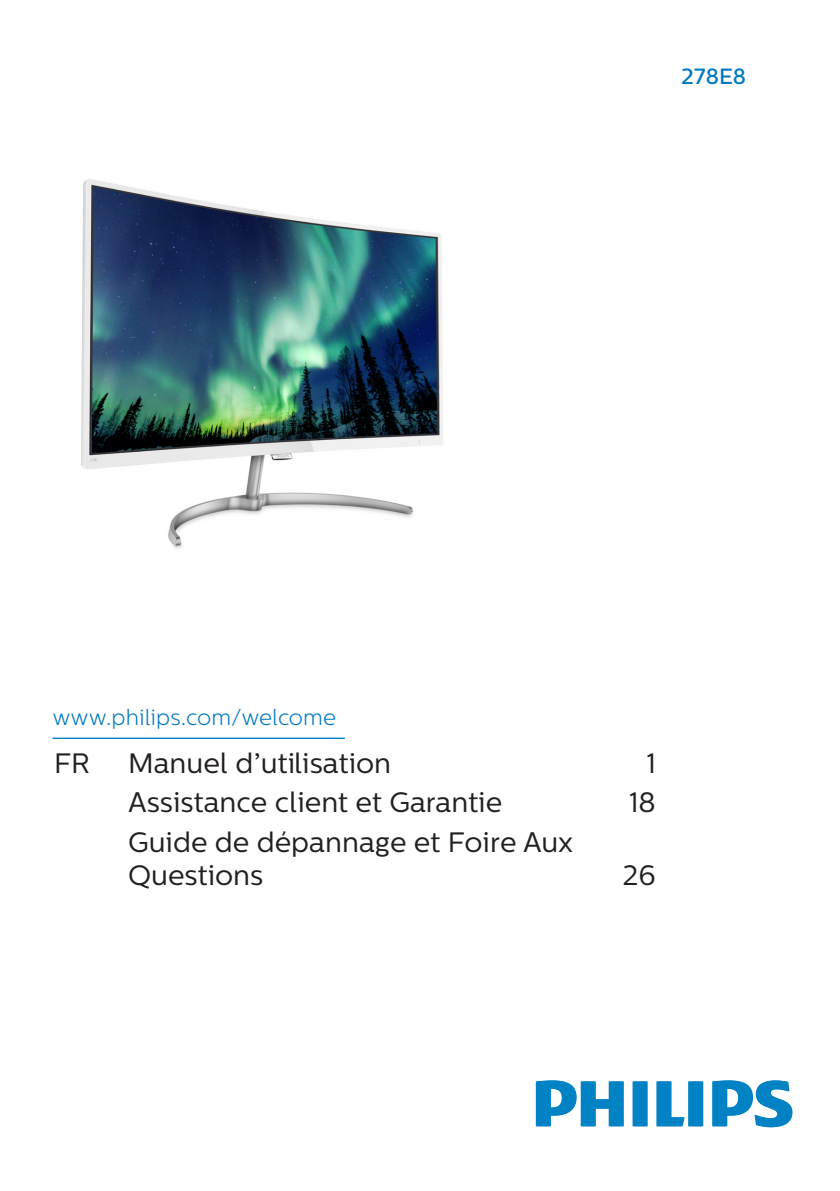
<style>
.page{position:relative;width:840px;height:1191px;background:#fff}
.page>*{position:absolute;margin:0;border:0;box-sizing:border-box;transform-origin:0 0}
.t1{font:28px/33.6px "Centrale Sans";color:#231f20}
.Body_Text{font:300 22px "Centrale Sans";color:#0079c2}
.t2{font:500 22px "Centrale Sans";color:#0079c2}
</style>
<div class="page">
<hr style="left:52px;top:737px;width:292px;height:2px;background:#0082c5">
<svg style="left:535px;top:1080px;width:257px;height:47px"></svg>
<img style="left:81px;top:179px;width:362px;height:370px">
<p class="t2" style="left:680px;top:64px;width:67px">278E8</p>
<p class="Body_Text" style="left:52px;top:705px;width:285px">www.philips.com/welcome</p>
<p class="t1" style="left:54px;top:746px;width:37px">FR</p>
<p class="t1" style="left:128px;top:746px;width:264px">Manuel d’utilisation</p>
<p class="t1" style="left:646px;top:746px;width:11px">1</p>
<p class="t1" style="left:128px;top:786px;width:375px">Assistance client et Garantie</p>
<p class="t1" style="left:628px;top:786px;width:28px">18</p>
<p class="t1" style="left:128px;top:825px;width:446px">Guide de dépannage et Foire Aux<br>Questions</p>
<p class="t1" style="left:622px;top:859px;width:35px">26</p>
</div>
